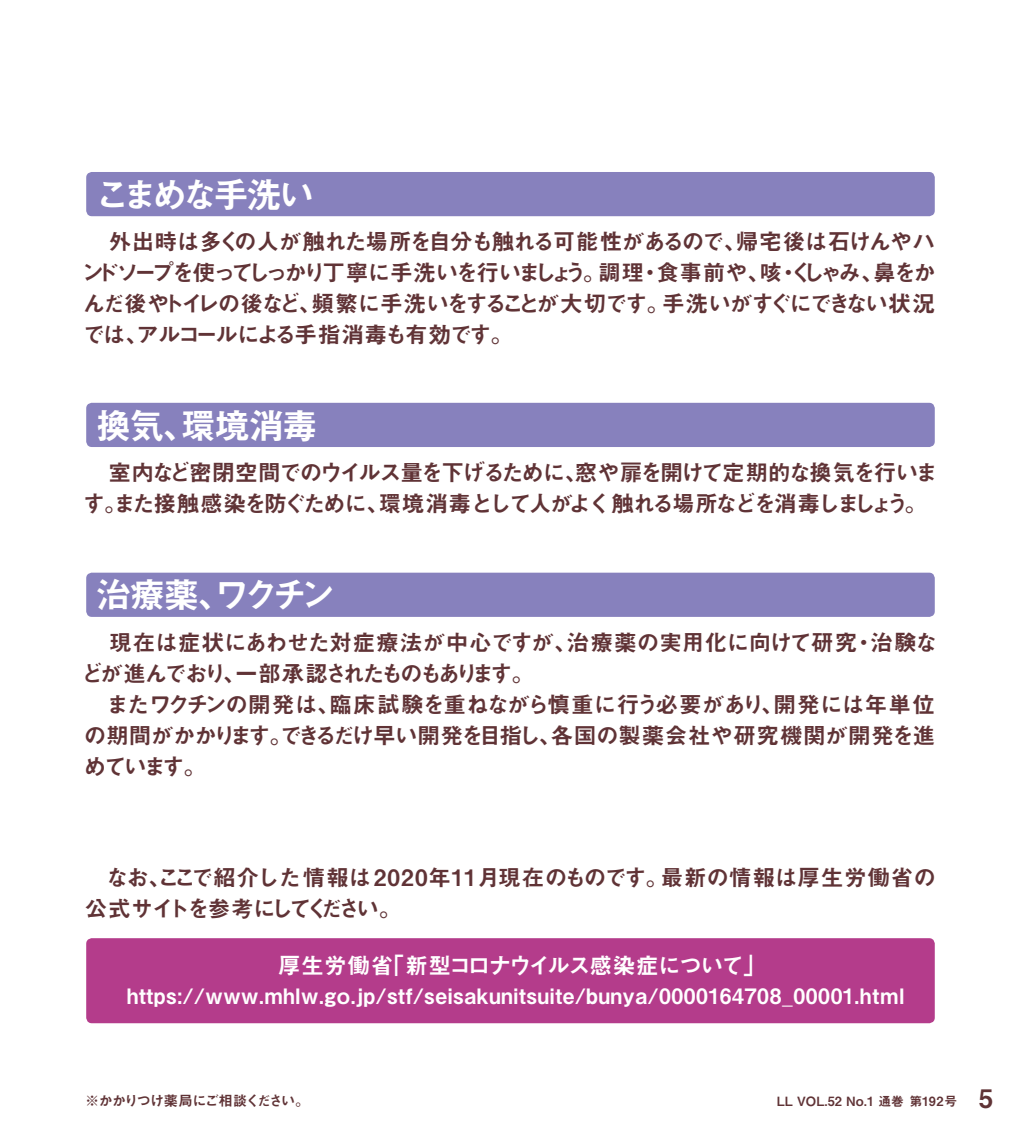
<style>
.page{position:relative;width:1021px;height:1134px;background:#fff}
.page>*{position:absolute;margin:0;border:0;box-sizing:border-box;transform-origin:0 0}
.t1{font:35.4px "Midashi Go Pro MB31";letter-spacing:-.085em;color:#fff}
.t2{font:35.4px "Midashi Go Pro MB31";letter-spacing:-.135em;color:#fff}
.t3{font:22.6px/31.2px "Midashi Go Pro MB31";letter-spacing:-.035em;color:#603336}
.t4{font:22.6px/31.2px "Midashi Go Pro MB31";letter-spacing:-.065em;color:#603336;text-align:justify}
.t5{font:22.6px/31.2px "Midashi Go Pro MB31";letter-spacing:-.09em;color:#603336}
.t6{font:22.6px/31.2px "Midashi Go Pro MB31";letter-spacing:-.01em;color:#603336}
.t7{font:22.6px "Midashi Go Pro MB31";letter-spacing:-.055em;color:#fff}
.t8{font:21.2px "Midashi Go Pro MB31";letter-spacing:.025em;color:#fff}
.t9{font:14.2px "Midashi Go Pro MB31";letter-spacing:-.08em;color:#603336}
.t10{font:12.8px "Midashi Go Pro MB31";color:#603336}
.s1{font-size:25.6px}
</style>
<div class="page">
<div style="left:86px;top:172px;width:848px;height:44px;background:#8781bd;border-radius:6px"></div>
<div style="left:86px;top:403px;width:848px;height:44px;background:#8781bd;border-radius:6px"></div>
<div style="left:86px;top:573px;width:848px;height:44px;background:#8781bd;border-radius:6px"></div>
<div style="left:86px;top:938px;width:848px;height:85px;background:#b43c8b;border-radius:6px"></div>
<h1 class="t2" style="left:95px;top:166px;width:221px">こまめな手洗い</h1>
<p class="t4" style="left:82px;top:223px;width:855px">　外出時は多くの人が触れた場所を自分も触れる可能性があるので、帰宅後は石けんやハンドソープを使ってしっかり丁寧に手洗いを行いましょう。調理・食事前や、咳・くしゃみ、鼻をかんだ後やトイレの後など、頻繁に手洗いをすることが大切です。手洗いがすぐにできない状況では、アルコールによる手指消毒も有効です。</p>
<h1 class="t1" style="left:96px;top:397px;width:223px">換気、環境消毒</h1>
<p class="t5" style="left:83px;top:454px;width:856px">　室内など密閉空間でのウイルス量を下げるために、窓や扉を開けて定期的な換気を行います。また接触感染を防ぐために、環境消毒として人がよく触れる場所などを消毒しましょう。</p>
<h1 class="t1" style="left:96px;top:567px;width:241px">治療薬、ワクチン</h1>
<p class="t3" style="left:81px;top:624px;width:858px">　現在は症状にあわせた対症療法が中心ですが、治療薬の実用化に向けて研究・治験などが進んでおり、一部承認されたものもあります。<br>　またワクチンの開発は、臨床試験を重ねながら慎重に行う必要があり、開発には年単位の期間がかかります。できるだけ早い開発を目指し、各国の製薬会社や研究機関が開発を進めています。</p>
<p class="t6" style="left:85px;top:859px;width:852px">　なお、ここで紹介した情報は2020年11月現在のものです。最新の情報は厚生労働省の公式サイトを参考にしてください。</p>
<p class="t7" style="left:278px;top:947px;width:489px">厚生労働省「新型コロナウイルス感染症について」</p>
<p class="t8" style="left:127px;top:979px;width:779px">https://www.mhlw.go.jp/stf/seisakunitsuite/bunya/0000164708_00001.html</p>
<p class="t9" style="left:85px;top:1089px;width:226px">※かかりつけ薬局にご相談ください。</p>
<p class="t10" style="left:776px;top:1091px;width:217px">LL VOL.52 No.1 通巻 第192号 <span class="s1">5</span></p>
</div>
